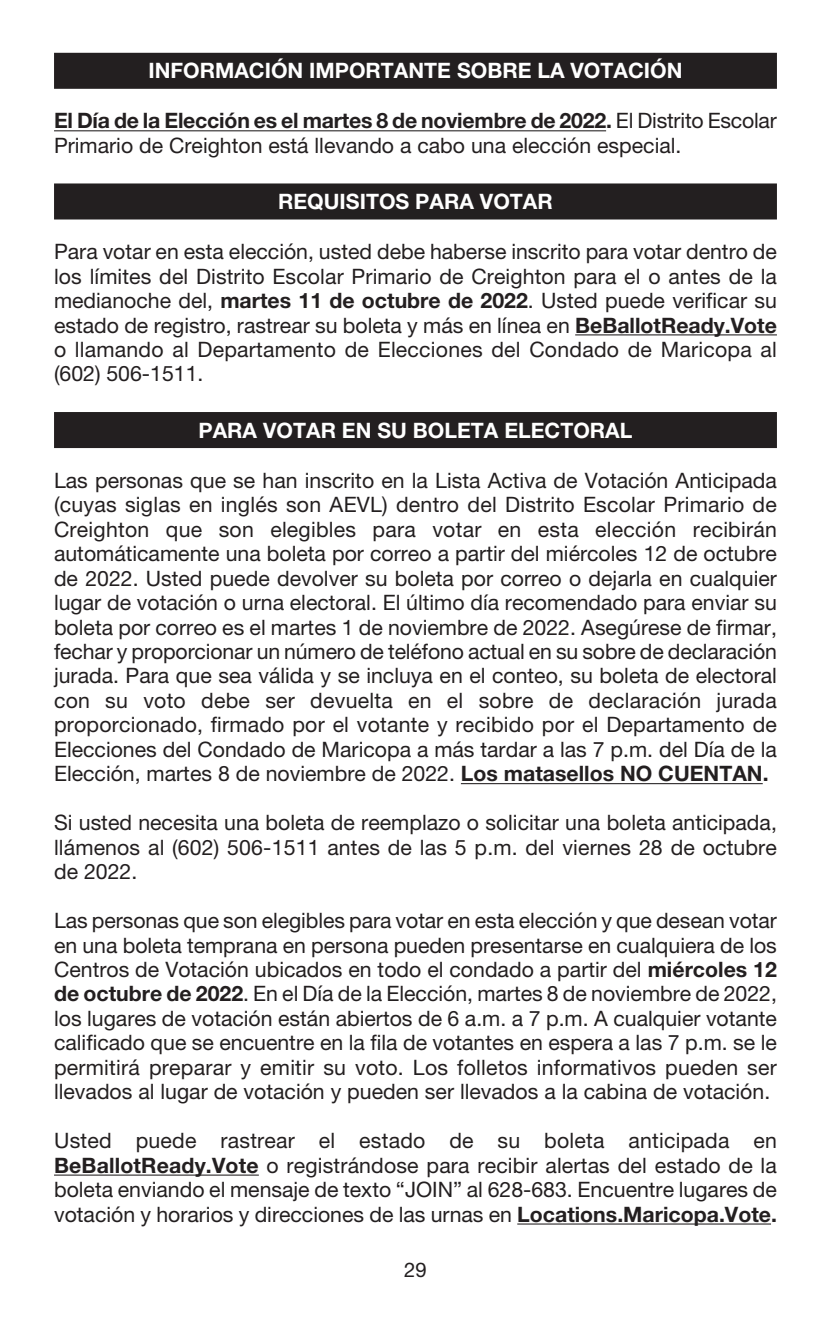
<style>
.page{position:relative;width:831px;height:1317px;background:#fff}
.page>*{position:absolute;margin:0;border:0;box-sizing:border-box;transform-origin:0 0}
.t1{font:21.15px/24.5px "Helvetica Neue LT Std";color:#231f20;text-align:justify}
.t2{font:700 21.15px "Helvetica Neue LT Std";color:#fff}
.t3{font:20.25px "Helvetica Neue LT Std";color:#231f20}
.s1{font-weight:700}
</style>
<div class="page">
<div style="left:54px;top:53px;width:722px;height:36px;background:#231f20"></div>
<hr style="left:54px;top:130px;width:552px;height:1px;background:#231f20">
<div style="left:54px;top:183px;width:722px;height:36px;background:#231f20"></div>
<hr style="left:575px;top:334px;width:201px;height:1px;background:#231f20">
<div style="left:54px;top:412px;width:722px;height:36px;background:#231f20"></div>
<hr style="left:460px;top:783px;width:302px;height:1px;background:#231f20">
<hr style="left:54px;top:1174px;width:205px;height:1px;background:#231f20">
<hr style="left:517px;top:1223px;width:253px;height:1px;background:#231f20">
<p class="t2" style="left:148px;top:63px;width:535px">INFORMACIÓN IMPORTANTE SOBRE LA VOTACIÓN</p>
<p class="t1" style="left:54px;top:111px;width:724px"><span class="s1">El Día de la Elección es el martes 8 de noviembre de 2022.</span> El Distrito Escolar<br>Primario de Creighton está llevando a cabo una elección especial.</p>
<p class="t2" style="left:278px;top:194px;width:276px">REQUISITOS PARA VOTAR</p>
<p class="t1" style="left:54px;top:241px;width:724px">Para votar en esta elección, usted debe haberse inscrito para votar dentro de los límites del Distrito Escolar Primario de Creighton para el o antes de la medianoche del, <span class="s1">martes 11 de octubre de 2022</span>. Usted puede verificar su estado de registro, rastrear su boleta y más en línea en <span class="s1">BeBallotReady.Vote </span>o llamando al Departamento de Elecciones del Condado de Maricopa al (602) 506-1511.</p>
<p class="t2" style="left:198px;top:422px;width:435px">PARA VOTAR EN SU BOLETA ELECTORAL</p>
<p class="t1" style="left:54px;top:470px;width:724px">Las personas que se han inscrito en la Lista Activa de Votación Anticipada (cuyas siglas en inglés son AEVL) dentro del Distrito Escolar Primario de Creighton que son elegibles para votar en esta elección recibirán automáticamente una boleta por correo a partir del miércoles 12 de octubre de 2022. Usted puede devolver su boleta por correo o dejarla en cualquier lugar de votación o urna electoral. El último día recomendado para enviar su boleta por correo es el martes 1 de noviembre de 2022. Asegúrese de firmar, fechar y proporcionar un número de teléfono actual en su sobre de declaración jurada. Para que sea válida y se incluya en el conteo, su boleta de electoral con su voto debe ser devuelta en el sobre de declaración jurada proporcionado, firmado por el votante y recibido por el Departamento de Elecciones del Condado de Maricopa a más tardar a las 7 p.m. del Día de la Elección, martes 8 de noviembre de 2022. <span class="s1">Los matasellos NO CUENTAN.</span></p>
<p class="t1" style="left:54px;top:812px;width:724px">Si usted necesita una boleta de reemplazo o solicitar una boleta anticipada, llámenos al (602) 506-1511 antes de las 5 p.m. del viernes 28 de octubre de 2022.</p>
<p class="t1" style="left:54px;top:910px;width:724px">Las personas que son elegibles para votar en esta elección y que desean votar en una boleta temprana en persona pueden presentarse en cualquiera de los Centros de Votación ubicados en todo el condado a partir del <span class="s1">miércoles 12 de octubre de 2022</span>. En el Día de la Elección, martes 8 de noviembre de 2022, los lugares de votación están abiertos de 6 a.m. a 7 p.m. A cualquier votante calificado que se encuentre en la fila de votantes en espera a las 7 p.m. se le permitirá preparar y emitir su voto. Los folletos informativos pueden ser llevados al lugar de votación y pueden ser llevados a la cabina de votación.</p>
<p class="t1" style="left:54px;top:1130px;width:724px">Usted puede rastrear el estado de su boleta anticipada en <span class="s1">BeBallotReady.Vote</span> o registrándose para recibir alertas del estado de la boleta enviando el mensaje de texto “JOIN” al 628-683. Encuentre lugares de votación y horarios y direcciones de las urnas en <span class="s1">Locations.Maricopa.Vote.</span></p>
<p class="t3" style="left:404px;top:1262px;width:24px">29</p>
</div>
